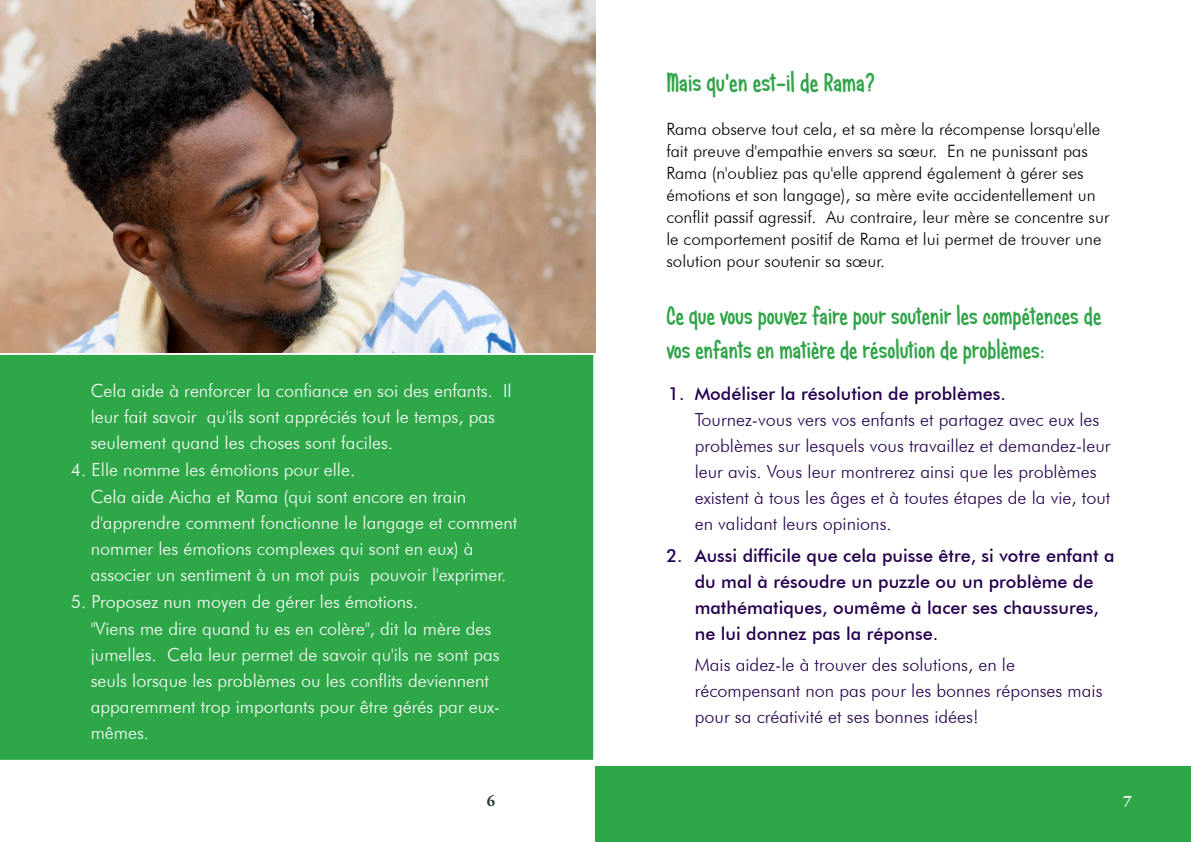
<style>
.page{position:relative;width:1191px;height:842px;background:#fff}
.page>*{position:absolute;margin:0;border:0;box-sizing:border-box;transform-origin:0 0}
.t1{font:700 26px "Candy Round BTN Cond";color:#31a448}
.t2{font:700 25px/34.1px "Candy Round BTN Cond";color:#31a448}
.t3{font:300 18px/26.2px "Futura BT";color:#fff}
.t4{font:300 18px/26px "Futura BT";color:#25004e}
.t5{font:500 18px/26px "Futura BT";color:#25004e}
.t6{font:300 17px/22px "Futura BT";color:#000}
.t7{font:700 16px "Adobe Garamond Pro";color:#29373e}
.t8{font:700 16px "Adobe Garamond Pro";color:#fff}
</style>
<div class="page">
<div style="left:0;top:354px;width:594px;height:406px;background:#2ea749"></div>
<img style="left:0;top:0;width:596px;height:353px">
<div style="left:595px;top:766px;width:596px;height:76px;background:#2ea749"></div>
<p class="t3" style="left:91px;top:379px;width:422px">Cela aide à renforcer la confiance en soi des enfants. Il leur fait savoir qu'ils sont appréciés tout le temps, pas seulement quand les choses sont faciles.</p>
<p class="t3" style="left:91px;top:458px;width:428px;text-indent:-20px">4. Elle nomme les émotions pour elle.<br>Cela aide Aicha et Rama (qui sont encore en train d'apprendre comment fonctionne le langage et comment nommer les émotions complexes qui sont en eux) à associer un sentiment à un mot puis pouvoir l'exprimer.</p>
<p class="t3" style="left:91px;top:590px;width:411px;text-indent:-20px">5. Proposez nun moyen de gérer les émotions.<br>"Viens me dire quand tu es en colère", dit la mère des jumelles. Cela leur permet de savoir qu'ils ne sont pas seuls lorsque les problèmes ou les conflits deviennent apparemment trop importants pour être gérés par eux&shy;mêmes.</p>
<p class="t7" style="left:487px;top:794px;width:10px">6</p>
<h1 class="t1" style="left:666px;top:67px;width:211px">Mais qu'en est-il de Rama?</h1>
<p class="t6" style="left:666px;top:120px;width:444px">Rama observe tout cela, et sa mère la récompense lorsqu'elle fait preuve d'empathie envers sa sœur. En ne punissant pas Rama (n'oubliez pas qu'elle apprend également à gérer ses émotions et son langage), sa mère evite accidentellement un conflit passif agressif. Au contraire, leur mère se concentre sur le comportement positif de Rama et lui permet de trouver une solution pour soutenir sa sœur.</p>
<h2 class="t2" style="left:666px;top:298px;width:436px">Ce que vous pouvez faire pour soutenir les compétences de vos enfants en matière de résolution de problèmes:</h2>
<p class="t5" style="left:668px;top:382px;width:339px">1. Modéliser la résolution de problèmes.</p>
<p class="t4" style="left:694px;top:408px;width:417px">Tournez-vous vers vos enfants et partagez avec eux les problèmes sur lesquels vous travaillez et demandez-leur leur avis. Vous leur montrerez ainsi que les problèmes existent à tous les âges et à toutes étapes de la vie, tout en validant leurs opinions.</p>
<p class="t5" style="left:694px;top:544px;width:421px;text-indent:-28px">2. Aussi difficile que cela puisse être, si votre enfant a du mal à résoudre un puzzle ou un problème de mathématiques, oumême à lacer ses chaussures, ne lui donnez pas la réponse.</p>
<p class="t4" style="left:694px;top:653px;width:409px">Mais aidez-le à trouver des solutions, en le récompensant non pas pour les bonnes réponses mais pour sa créativité et ses bonnes idées!</p>
<p class="t8" style="left:1123px;top:794px;width:10px">7</p>
</div>
